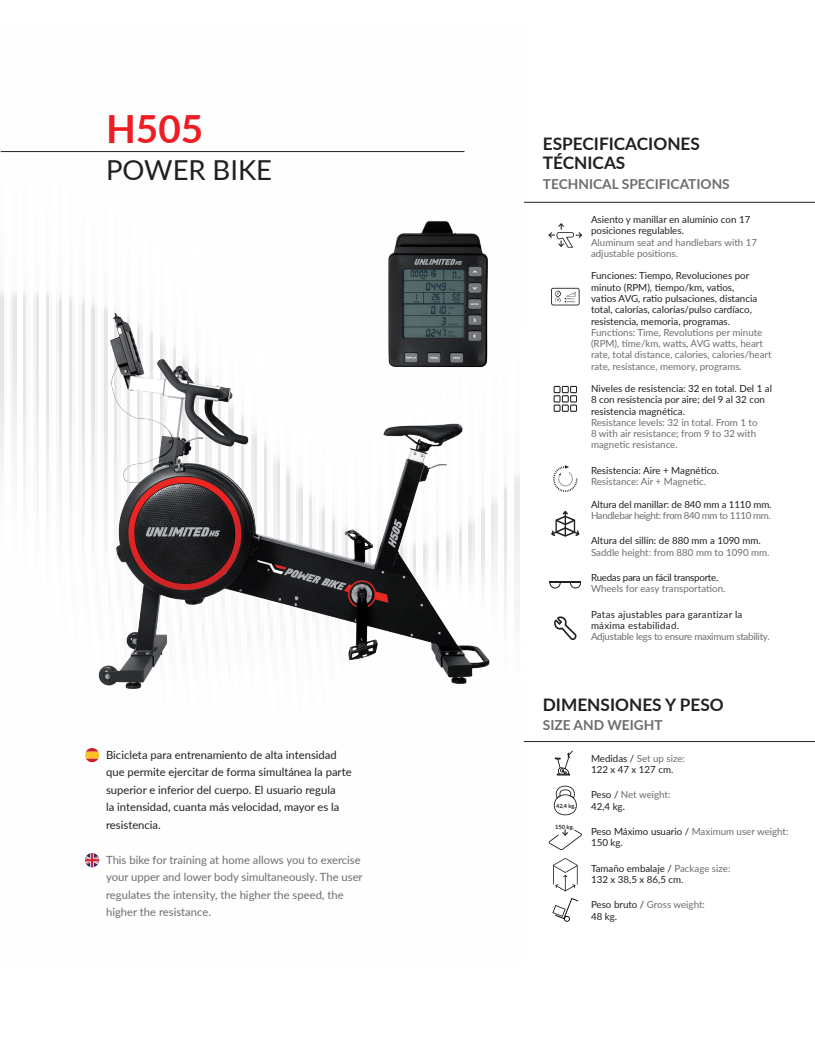
<style>
.page{position:relative;width:815px;height:1053px;background:#fff}
.page>*{position:absolute;margin:0;border:0;box-sizing:border-box;transform-origin:0 0}
.t1{font:700 38.75px "Lato";color:#ee1d23}
.t2{font:27.5px "Lato";color:#231f20}
.t3{font:700 17.25px/18.8px "Lato";color:#231f20}
.t4{font:700 13.75px "Lato";color:#6c6d70}
.t5{font:11.25px/17.5px "Lato";color:#231f20}
.t6{font:11.25px/17.5px "Lato";color:#6c6d70}
.t7{font:9.75px/11.2px "Lato";color:#231f20}
.t8{font:9.75px/11.2px "Lato";color:#6c6d70}
.t9{font:9.75px/11.2px "Lato";letter-spacing:.025em;color:#231f20}
.t10{font:9.75px "Lato";letter-spacing:-.025em;color:#6c6d70}
.t11{font:9.75px "Lato";letter-spacing:-.035em;color:#6c6d70}
.t12{font:9.75px "Lato";letter-spacing:-.025em;color:#231f20}
.t13{font:700 5.75px "Lato";color:#231f20}
.t14{font:700 5.62px "Lato";color:#231f20}
.s1{color:#6c6d70}
</style>
<div class="page">
<img style="left:1px;top:151px;width:523px;height:717px">
<hr style="left:1px;top:151px;width:463px;height:1px;background:#231f20">
<hr style="left:524px;top:202px;width:291px;height:1px;background:#231f20">
<hr style="left:524px;top:741px;width:291px;height:1px;background:#231f20">
<svg style="left:552px;top:898px;width:26px;height:23px"></svg>
<svg style="left:553px;top:858px;width:25px;height:33px"></svg>
<svg style="left:554px;top:785px;width:23px;height:30px"></svg>
<svg style="left:549px;top:829px;width:33px;height:21px"></svg>
<img style="left:28px;top:307px;width:472px;height:406px">
<svg style="left:551px;top:288px;width:29px;height:17px"></svg>
<hr style="left:549px;top:581px;width:32px;height:1px;background:#231f20">
<svg style="left:549px;top:583px;width:12px;height:5px"></svg>
<svg style="left:570px;top:583px;width:11px;height:5px"></svg>
<svg style="left:549px;top:223px;width:33px;height:25px"></svg>
<svg style="left:85px;top:748px;width:14px;height:14px"></svg>
<svg style="left:85px;top:853px;width:14px;height:14px"></svg>
<svg style="left:555px;top:750px;width:18px;height:25px"></svg>
<svg style="left:551px;top:510px;width:28px;height:26px"></svg>
<svg style="left:554px;top:386px;width:23px;height:26px"></svg>
<svg style="left:553px;top:465px;width:25px;height:27px"></svg>
<svg style="left:554px;top:616px;width:23px;height:24px"></svg>
<img style="left:384px;top:210px;width:105px;height:171px">
<h1 class="t1" style="left:106px;top:100px;width:99px">H505</h1>
<h2 class="t2" style="left:106px;top:150px;width:168px">POWER BIKE</h2>
<p class="t5" style="left:106px;top:745px;width:247px">Bicicleta para entrenamiento de alta intensidad que permite ejercitar de forma simultánea la parte superior e inferior del cuerpo. El usuario regula<br>la intensidad, cuanta más velocidad, mayor es la resistencia.</p>
<p class="t6" style="left:106px;top:850px;width:258px">This bike for training at home allows you to exercise your upper and lower body simultaneously. The user regulates the intensity, the higher the speed, the higher the resistance.</p>
<h3 class="t3" style="left:543px;top:133px;width:159px">ESPECIFICACIONES<br>TÉCNICAS</h3>
<h3 class="t4" style="left:543px;top:174px;width:189px">TECHNICAL SPECIFICATIONS</h3>
<p class="t7" style="left:591px;top:213px;width:161px">Asiento y manillar en aluminio con 17 posiciones regulables.</p>
<p class="t8" style="left:591px;top:236px;width:168px">Aluminum seat and handlebars with 17 adjustable positions.</p>
<p class="t7" style="left:591px;top:270px;width:168px">Funciones: Tiempo, Revoluciones por minuto (RPM), tiempo/km, vatios, vatios AVG, ratio pulsaciones, distancia total, calorías, calorías/pulso cardíaco, resistencia, memoria, programas.</p>
<p class="t8" style="left:591px;top:326px;width:182px">Functions: Time, Revolutions per minute (RPM), time/km, watts, AVG watts, heart rate, total distance, calories, calories/heart rate, resistance, memory, programs.</p>
<p class="t7" style="left:591px;top:382px;width:182px">Niveles de resistencia: 32 en total. Del 1 al<br>8 con resistencia por aire; del 9 al 32 con resistencia magnética.</p>
<p class="t8" style="left:591px;top:416px;width:168px">Resistance levels: 32 in total. From 1 to<br>8 with air resistance; from 9 to 32 with magnetic resistance.</p>
<p class="t7" style="left:591px;top:464px;width:130px">Resistencia: Aire + Magnético.</p>
<p class="t8" style="left:591px;top:475px;width:117px">Resistance: Air + Magnetic.</p>
<p class="t7" style="left:591px;top:498px;width:182px">Altura del manillar: de 840 mm a 1110 mm.</p>
<p class="t11" style="left:591px;top:508px;width:181px">Handlebar height: from 840 mm to 1110 mm.</p>
<p class="t7" style="left:591px;top:534px;width:171px">Altura del sillín: de 880 mm a 1090 mm.</p>
<p class="t8" style="left:591px;top:546px;width:180px">Saddle height: from 880 mm to 1090 mm.</p>
<p class="t12" style="left:591px;top:570px;width:129px">Ruedas para un fácil transporte.</p>
<p class="t8" style="left:591px;top:582px;width:136px">Wheels for easy transportation.</p>
<p class="t9" style="left:591px;top:608px;width:153px">Patas ajustables para garantizar la máxima estabilidad.</p>
<p class="t10" style="left:591px;top:629px;width:180px">Adjustable legs to ensure maximum stability.</p>
<h3 class="t3" style="left:543px;top:694px;width:183px">DIMENSIONES Y PESO</h3>
<h3 class="t4" style="left:543px;top:714px;width:121px">SIZE AND WEIGHT</h3>
<p class="t14" style="left:556px;top:801px;width:21px">42,4 kg.</p>
<p class="t13" style="left:555px;top:822px;width:20px">150 kg.</p>
<p class="t7" style="left:591px;top:752px;width:95px">Medidas / <span class="s1">Set up size:<br></span>122 x 47 x 127 cm.</p>
<p class="t7" style="left:591px;top:788px;width:81px">Peso / <span class="s1">Net weight:<br></span>42,4 kg.</p>
<p class="t7" style="left:591px;top:825px;width:199px">Peso Máximo usuario / <span class="s1">Maximum user weight:<br></span>150 kg.</p>
<p class="t7" style="left:591px;top:862px;width:141px">Tamaño embalaje / <span class="s1">Package size:<br></span>132 x 38,5 x 86,5 cm.</p>
<p class="t7" style="left:591px;top:898px;width:115px">Peso bruto / <span class="s1">Gross weight:<br></span>48 kg.</p>
</div>
